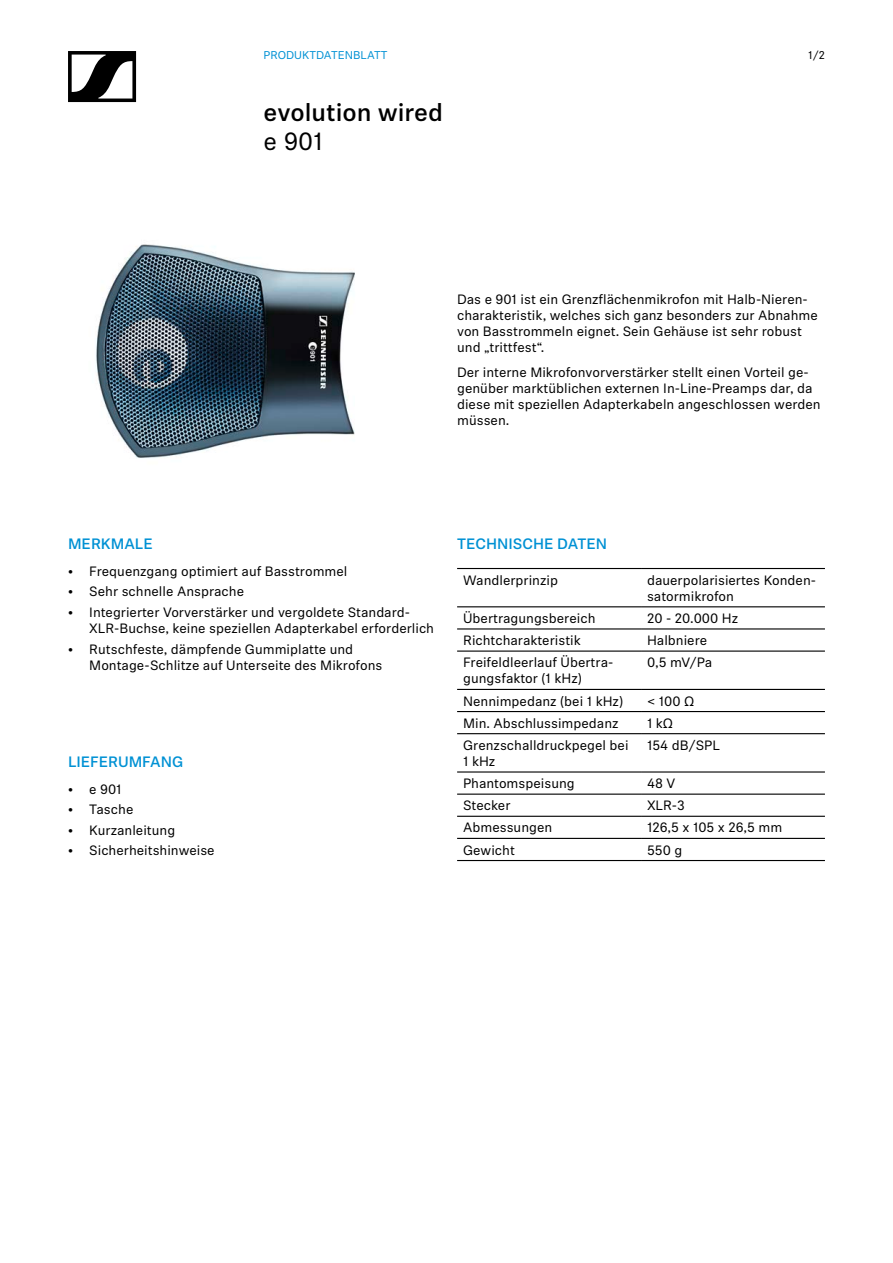
<style>
.page{position:relative;width:893px;height:1263px;background:#fff}
.page>*{position:absolute;margin:0;border:0;box-sizing:border-box;transform-origin:0 0}
.t1{font:500 24.75px "Sennheiser Neue";color:#000}
.t2{font:24.75px "Sennheiser Neue";color:#000}
.t3{font:500 15px "Sennheiser Neue";color:#0091d4}
.t4{font:13.5px/16.2px "Sennheiser Neue";color:#000}
.t5{font:11.25px "Sennheiser Neue";color:#0091d4}
.t6{font:11.25px "Sennheiser Neue";color:#000}
</style>
<div class="page">
<svg style="left:68px;top:51px;width:68px;height:51px"></svg>
<img style="left:96px;top:244px;width:259px;height:214px">
<hr style="left:457px;top:568px;width:184px;height:1px;background:#000">
<hr style="left:641px;top:568px;width:184px;height:1px;background:#000">
<hr style="left:457px;top:606px;width:184px;height:1px;background:#000">
<hr style="left:641px;top:606px;width:184px;height:1px;background:#000">
<hr style="left:457px;top:628px;width:184px;height:1px;background:#000">
<hr style="left:641px;top:628px;width:184px;height:1px;background:#000">
<hr style="left:457px;top:650px;width:184px;height:2px;background:#000">
<hr style="left:641px;top:650px;width:184px;height:2px;background:#000">
<hr style="left:457px;top:689px;width:184px;height:1px;background:#000">
<hr style="left:641px;top:689px;width:184px;height:1px;background:#000">
<hr style="left:457px;top:711px;width:184px;height:1px;background:#000">
<hr style="left:641px;top:711px;width:184px;height:1px;background:#000">
<hr style="left:457px;top:733px;width:184px;height:1px;background:#000">
<hr style="left:641px;top:733px;width:184px;height:1px;background:#000">
<hr style="left:457px;top:771px;width:184px;height:1px;background:#000">
<hr style="left:641px;top:771px;width:184px;height:1px;background:#000">
<hr style="left:457px;top:793px;width:184px;height:2px;background:#000">
<hr style="left:641px;top:793px;width:184px;height:2px;background:#000">
<hr style="left:457px;top:816px;width:184px;height:1px;background:#000">
<hr style="left:641px;top:816px;width:184px;height:1px;background:#000">
<hr style="left:457px;top:838px;width:184px;height:1px;background:#000">
<hr style="left:641px;top:838px;width:184px;height:1px;background:#000">
<hr style="left:457px;top:860px;width:184px;height:1px;background:#000">
<hr style="left:641px;top:860px;width:184px;height:1px;background:#000">
<p class="t5" style="left:264px;top:48px;width:125px">PRODUKTDATENBLATT</p>
<h1 class="t1" style="left:264px;top:95px;width:181px">evolution wired</h1>
<h1 class="t2" style="left:264px;top:125px;width:61px">e 901</h1>
<p class="t6" style="left:808px;top:48px;width:18px">1/2</p>
<p class="t4" style="left:457px;top:290px;width:362px">Das e 901 ist ein Grenzflächenmikrofon mit Halb-Nieren&shy;charakteristik, welches sich ganz besonders zur Abnahme von Basstrommeln eignet. Sein Gehäuse ist sehr robust und „trittfest“.</p>
<p class="t4" style="left:457px;top:363px;width:365px">Der interne Mikrofonvorverstärker stellt einen Vorteil ge&shy;genüber marktüblichen externen In-Line-Preamps dar, da diese mit speziellen Adapterkabeln angeschlossen werden müssen.</p>
<p class="t3" style="left:68px;top:533px;width:86px">MERKMALE</p>
<p class="t4" style="left:68px;top:562px;width:281px">• Frequenzgang optimiert auf Basstrommel</p>
<p class="t4" style="left:68px;top:583px;width:178px">• Sehr schnelle Ansprache</p>
<p class="t4" style="left:89px;top:603px;width:346px;text-indent:-21px">• Integrierter Vorverstärker und vergoldete Standard-<br>XLR-Buchse, keine speziellen Adapterkabel erforderlich</p>
<p class="t4" style="left:89px;top:640px;width:295px;text-indent:-21px">• Rutschfeste, dämpfende Gummiplatte und<br>Montage-Schlitze auf Unterseite des Mikrofons</p>
<p class="t3" style="left:68px;top:751px;width:117px">LIEFERUMFANG</p>
<p class="t4" style="left:68px;top:780px;width:55px">• e 901</p>
<p class="t4" style="left:68px;top:801px;width:67px">• Tasche</p>
<p class="t4" style="left:68px;top:821px;width:109px">• Kurzanleitung</p>
<p class="t4" style="left:68px;top:842px;width:148px">• Sicherheitshinweise</p>
<p class="t3" style="left:457px;top:533px;width:151px">TECHNISCHE DATEN</p>
<p class="t4" style="left:463px;top:571px;width:96px">Wandlerprinzip</p>
<p class="t4" style="left:647px;top:571px;width:171px">dauerpolarisiertes Konden&shy;satormikrofon</p>
<p class="t4" style="left:463px;top:609px;width:134px">Übertragungsbereich</p>
<p class="t4" style="left:647px;top:609px;width:93px">20 - 20.000 Hz</p>
<p class="t4" style="left:463px;top:632px;width:119px">Richtcharakteristik</p>
<p class="t4" style="left:647px;top:632px;width:62px">Halbniere</p>
<p class="t4" style="left:463px;top:654px;width:152px">Freifeldleerlauf Übertra&shy;gungsfaktor (1 kHz)</p>
<p class="t4" style="left:647px;top:654px;width:67px">0,5 mV/Pa</p>
<p class="t4" style="left:463px;top:692px;width:162px">Nennimpedanz (bei 1 kHz)</p>
<p class="t4" style="left:647px;top:692px;width:49px">&lt; 100 Ω</p>
<p class="t4" style="left:463px;top:714px;width:157px">Min. Abschlussimpedanz</p>
<p class="t4" style="left:647px;top:714px;width:28px">1 kΩ</p>
<p class="t4" style="left:463px;top:736px;width:167px">Grenzschalldruckpegel bei<br>1 kHz</p>
<p class="t4" style="left:647px;top:736px;width:74px">154 dB/SPL</p>
<p class="t4" style="left:463px;top:775px;width:113px">Phantomspeisung</p>
<p class="t4" style="left:647px;top:775px;width:30px">48 V</p>
<p class="t4" style="left:463px;top:797px;width:49px">Stecker</p>
<p class="t4" style="left:647px;top:797px;width:39px">XLR-3</p>
<p class="t4" style="left:463px;top:819px;width:91px">Abmessungen</p>
<p class="t4" style="left:647px;top:819px;width:137px">126,5 x 105 x 26,5 mm</p>
<p class="t4" style="left:463px;top:841px;width:53px">Gewicht</p>
<p class="t4" style="left:647px;top:841px;width:37px">550 g</p>
</div>
